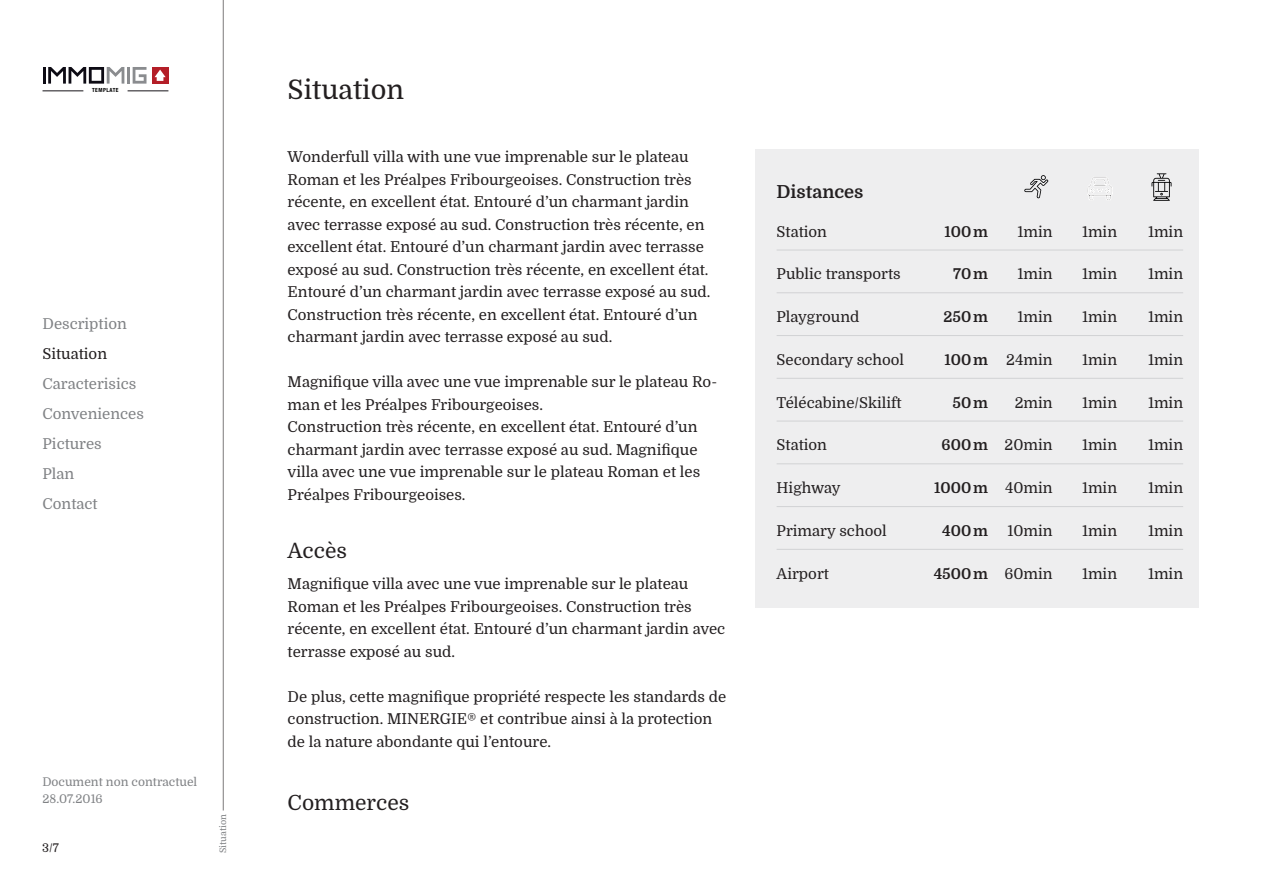
<style>
.page{position:relative;width:1263px;height:893px;background:#fff}
.page>*{position:absolute;margin:0;border:0;box-sizing:border-box;transform-origin:0 0}
.t1{font:27px "Domine";color:#231f20}
.t2{font:21px "Domine";color:#231f20}
.t3{font:700 18px "Domine";color:#231f20}
.t4{font:15px/22.5px "Domine";color:#231f20}
.t5{font:15px/30px "Domine";color:#808285}
.t6{font:700 15px "Domine";color:#231f20}
.t7{font:12px/16.5px "Domine";color:#808285}
.t8{font:12px "Domine";color:#231f20}
.t9{font:9px "Domine";color:#808285}
.t10{font:700 condensed 5.55px "Helvetica Neue";letter-spacing:.08em;color:#000001}
.s1{font-weight:700}
.s2{font-weight:400}
</style>
<div class="page">
<hr style="left:223px;top:0;width:1px;height:836px;background:#231f20">
<hr style="left:127px;top:67px;width:3px;height:17px;background:#8a8c8f">
<div style="left:152px;top:67px;width:16px;height:17px;background:#b41e28"></div>
<svg style="left:133px;top:67px;width:14px;height:17px"></svg>
<svg style="left:43px;top:67px;width:81px;height:17px"></svg>
<svg style="left:155px;top:70px;width:11px;height:11px"></svg>
<hr style="left:43px;top:91px;width:40px;height:1px;background:#171419">
<hr style="left:128px;top:91px;width:40px;height:1px;background:#171419">
<div style="left:218px;top:814px;width:10px;height:39px;background:#fff"></div>
<div style="left:216px;top:810px;width:14px;height:8px;background:#fff"></div>
<div style="left:755px;top:150px;width:444px;height:458px;background:#eeeeef"></div>
<hr style="left:777px;top:250px;width:406px;height:1px;background:#d1d2d4">
<hr style="left:777px;top:292px;width:406px;height:1px;background:#d1d2d4">
<hr style="left:777px;top:335px;width:406px;height:1px;background:#d1d2d4">
<hr style="left:777px;top:378px;width:406px;height:1px;background:#d1d2d4">
<hr style="left:777px;top:421px;width:406px;height:1px;background:#d1d2d4">
<hr style="left:777px;top:463px;width:406px;height:1px;background:#d1d2d4">
<hr style="left:777px;top:506px;width:406px;height:1px;background:#d1d2d4">
<hr style="left:777px;top:549px;width:406px;height:1px;background:#d1d2d4">
<svg style="left:1151px;top:173px;width:20px;height:28px"></svg>
<svg style="left:1024px;top:175px;width:24px;height:23px"></svg>
<svg style="left:1087px;top:177px;width:25px;height:23px"></svg>
<p class="t10" style="left:92px;top:86px;width:28px">TEMPLATE</p>
<p class="t5" style="left:43px;top:309px;width:86px">Description</p>
<p class="t4" style="left:43px;top:343px;width:66px">Situation</p>
<p class="t5" style="left:43px;top:369px;width:103px">Caracterisics<br>Conveniences<br>Pictures<br>Plan<br>Contact</p>
<p class="t7" style="left:42px;top:774px;width:156px">Document non contractuel<br>28.07.2016</p>
<p class="t8" style="left:42px;top:841px;width:18px">3/7</p>
<p class="t9" style="left:218px;top:853px;width:40px;rotate:-90deg">Situation</p>
<h1 class="t1" style="left:288px;top:75px;width:118px">Situation</h1>
<p class="t4" style="left:288px;top:146px;width:424px">Wonderfull villa with une vue imprenable sur le plateau Roman et les Préalpes Fribourgeoises. Construction très récente, en excellent état. Entouré d’un charmant jardin avec terrasse exposé au sud. Construction très récente, en excellent état. Entouré d’un charmant jardin avec terrasse exposé au sud. Construction très récente, en excellent état.<br>Entouré d’un charmant jardin avec terrasse exposé au sud.<br>Construction très récente, en excellent état. Entouré d’un charmant jardin avec terrasse exposé au sud.</p>
<p class="t4" style="left:288px;top:371px;width:431px">Magnifique villa avec une vue imprenable sur le plateau Ro&shy;man et les Préalpes Fribourgeoises.<br>Construction très récente, en excellent état. Entouré d’un charmant jardin avec terrasse exposé au sud. Magnifique villa avec une vue imprenable sur le plateau Roman et les Préalpes Fribourgeoises.</p>
<h2 class="t2" style="left:288px;top:539px;width:61px">Accès</h2>
<p class="t4" style="left:288px;top:573px;width:439px">Magnifique villa avec une vue imprenable sur le plateau Roman et les Préalpes Fribourgeoises. Construction très récente, en excellent état. Entouré d’un charmant jardin avec terrasse exposé au sud.</p>
<p class="t4" style="left:288px;top:685px;width:440px">De plus, cette magnifique propriété respecte les standards de construction. MINERGIE® et contribue ainsi à la protection de la nature abondante qui l’entoure.</p>
<h2 class="t2" style="left:288px;top:791px;width:123px">Commerces</h2>
<p class="t3" style="left:777px;top:182px;width:88px">Distances</p>
<p class="t4" style="left:777px;top:220px;width:52px">Station</p>
<p class="t6" style="left:944px;top:223px;width:45px">100m</p>
<p class="t4" style="left:1017px;top:220px;width:37px">1min</p>
<p class="t4" style="left:1082px;top:220px;width:37px">1min</p>
<p class="t4" style="left:1148px;top:220px;width:37px">1min</p>
<p class="t4" style="left:777px;top:263px;width:126px">Public transports</p>
<p class="t6" style="left:953px;top:266px;width:36px">70m</p>
<p class="t4" style="left:1017px;top:263px;width:37px">1min</p>
<p class="t4" style="left:1082px;top:263px;width:37px">1min</p>
<p class="t4" style="left:1148px;top:263px;width:37px">1min</p>
<p class="t4" style="left:777px;top:306px;width:84px">Playground</p>
<p class="t6" style="left:943px;top:309px;width:46px">250m</p>
<p class="t4" style="left:1017px;top:306px;width:37px">1min</p>
<p class="t4" style="left:1082px;top:306px;width:37px">1min</p>
<p class="t4" style="left:1148px;top:306px;width:37px">1min</p>
<p class="t4" style="left:777px;top:349px;width:129px">Secondary school</p>
<p class="t4" style="left:944px;top:349px;width:110px"><span class="s1">100m</span> 24min</p>
<p class="t4" style="left:1082px;top:349px;width:37px">1min</p>
<p class="t4" style="left:1148px;top:349px;width:37px">1min</p>
<p class="t4" style="left:777px;top:391px;width:127px">Télécabine/Skilift</p>
<p class="t6" style="left:952px;top:394px;width:37px">50m</p>
<p class="t4" style="left:1015px;top:391px;width:39px">2min</p>
<p class="t4" style="left:1082px;top:391px;width:37px">1min</p>
<p class="t4" style="left:1148px;top:391px;width:37px">1min</p>
<p class="t4" style="left:777px;top:434px;width:52px">Station</p>
<p class="t4" style="left:942px;top:434px;width:112px"><span class="s1">600m</span> 20min</p>
<p class="t4" style="left:1082px;top:434px;width:37px">1min</p>
<p class="t4" style="left:1148px;top:434px;width:37px">1min</p>
<p class="t4" style="left:777px;top:477px;width:66px">Highway</p>
<p class="t6" style="left:934px;top:480px;width:120px">1000m <span class="s2">40min</span></p>
<p class="t4" style="left:1082px;top:477px;width:37px">1min</p>
<p class="t4" style="left:1148px;top:477px;width:37px">1min</p>
<p class="t4" style="left:777px;top:520px;width:112px">Primary school</p>
<p class="t6" style="left:942px;top:522px;width:47px">400m</p>
<p class="t4" style="left:1007px;top:520px;width:47px">10min</p>
<p class="t4" style="left:1082px;top:520px;width:37px">1min</p>
<p class="t4" style="left:1148px;top:520px;width:37px">1min</p>
<p class="t4" style="left:777px;top:562px;width:54px">Airport</p>
<p class="t6" style="left:934px;top:565px;width:120px">4500m <span class="s2">60min</span></p>
<p class="t4" style="left:1082px;top:562px;width:37px">1min</p>
<p class="t4" style="left:1148px;top:562px;width:37px">1min</p>
</div>
